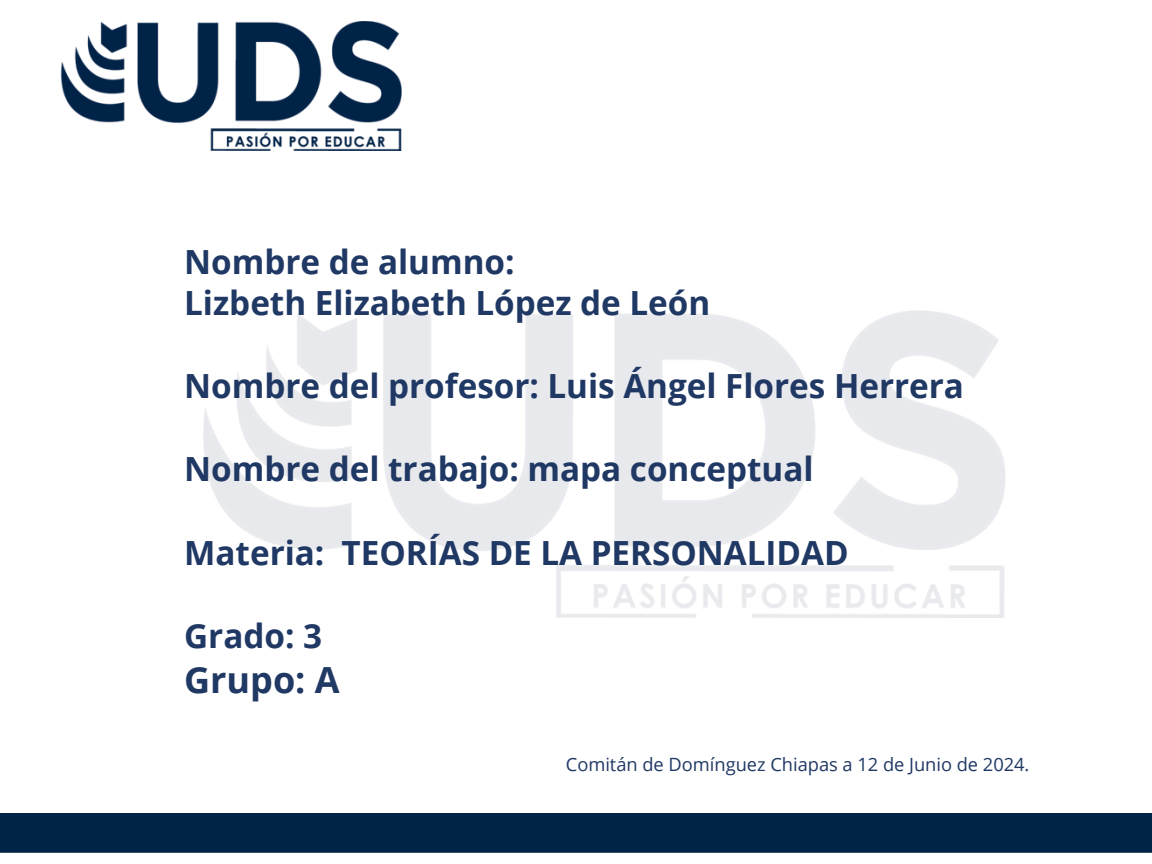
<style>
.page{position:relative;width:1152px;height:864px;background:#fff}
.page>*{position:absolute;margin:0;border:0;box-sizing:border-box;transform-origin:0 0}
.t1{font:700 36px "Open Sans";color:#1f3864}
.t2{font:700 33.3px/41.5px "Open Sans";color:#1f3864}
.t3{font:18.3px "Open Sans";color:#1f3864}
</style>
<div class="page">
<img style="left:203px;top:311px;width:802px;height:307px">
<div style="left:0;top:814px;width:1152px;height:38px;background:#002348"></div>
<img style="left:60px;top:21px;width:342px;height:130px">
<h1 class="t2" style="left:184px;top:240px;width:528px">Nombre de alumno:<br>Lizbeth Elizabeth López de León</h1>
<h1 class="t2" style="left:184px;top:365px;width:781px">Nombre del profesor: Luis Ángel Flores Herrera</h1>
<h1 class="t2" style="left:184px;top:448px;width:631px">Nombre del trabajo: mapa conceptual</h1>
<p class="t2" style="left:184px;top:531px;width:666px">Materia: TEORÍAS DE LA PERSONALIDAD</p>
<p class="t2" style="left:184px;top:614px;width:139px">Grado: 3</p>
<p class="t1" style="left:184px;top:654px;width:157px">Grupo: A</p>
<p class="t3" style="left:566px;top:751px;width:465px">Comitán de Domínguez Chiapas a 12 de Junio de 2024.</p>
</div>
